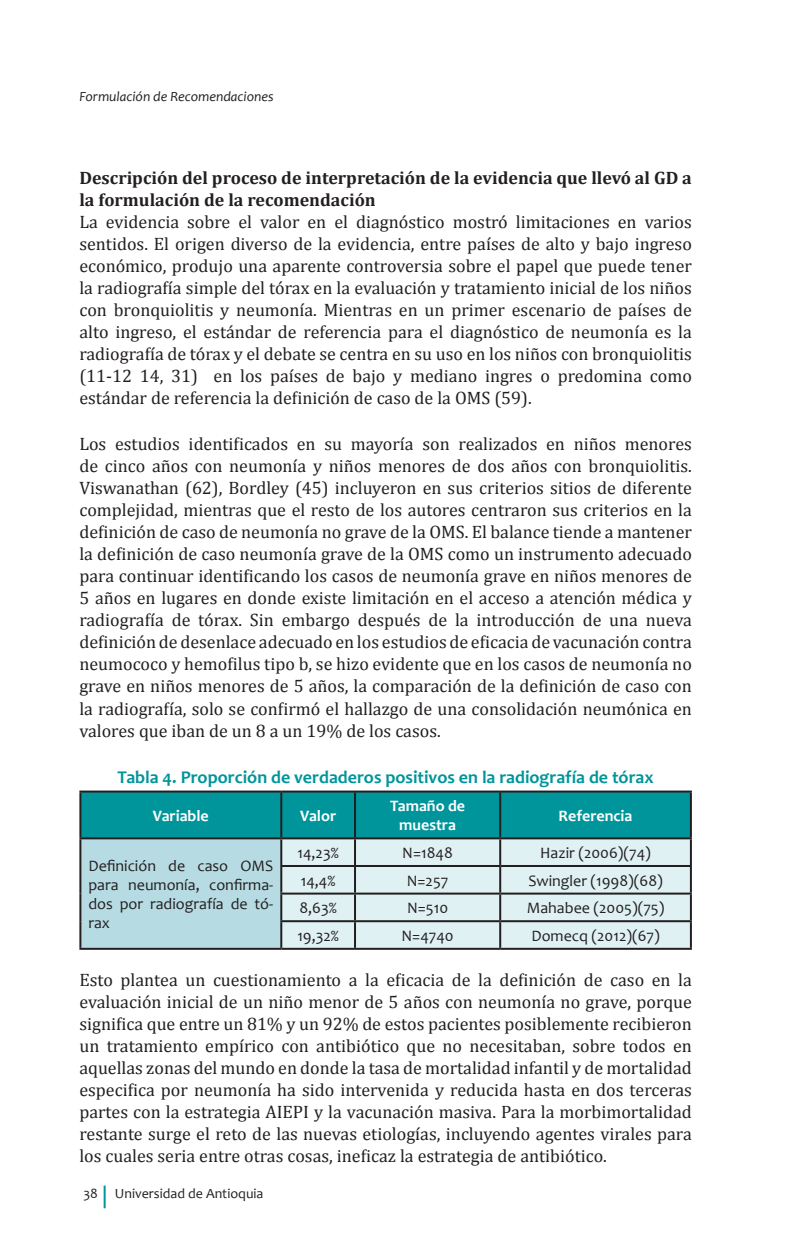
<style>
.page{position:relative;width:794px;height:1248px;background:#fff}
.page>*{position:absolute;margin:0;border:0;box-sizing:border-box;transform-origin:0 0}
.t1{font:18px/22px "Cambria";color:#231f20;text-align:justify}
.t2{font:700 18px/22px "Cambria";color:#231f20}
.t3{font:700 18px "Candara";color:#00959a}
.t4{font:16px/19.2px "Candara";color:#231f20;text-align:justify}
.t5{font:700 16px/19.2px "Candara";color:#fff;text-align:center}
.t6{font:italic 14px "Candara";color:#231f20}
.t7{font:14px "Candara";color:#231f20}
</style>
<div class="page">
<hr style="left:104px;top:1185px;width:2px;height:23px;background:#00959a">
<div style="left:81px;top:792px;width:609px;height:45px;background:#00959a"></div>
<div style="left:355px;top:791px;width:145px;height:47px;background:#00959a"></div>
<div style="left:80px;top:838px;width:201px;height:110px;background:#b6dbe3"></div>
<div style="left:282px;top:839px;width:408px;height:108px;background:#e0f1f3"></div>
<hr style="left:79px;top:790px;width:202px;height:2px;background:#231f20">
<hr style="left:79px;top:792px;width:2px;height:45px;background:#231f20">
<hr style="left:281px;top:790px;width:74px;height:2px;background:#231f20">
<hr style="left:280px;top:792px;width:2px;height:45px;background:#231f20">
<hr style="left:355px;top:790px;width:145px;height:2px;background:#231f20">
<hr style="left:354px;top:792px;width:2px;height:45px;background:#231f20">
<hr style="left:500px;top:790px;width:192px;height:2px;background:#231f20">
<hr style="left:499px;top:792px;width:2px;height:45px;background:#231f20">
<hr style="left:690px;top:792px;width:2px;height:45px;background:#231f20">
<hr style="left:79px;top:837px;width:202px;height:2px;background:#231f20">
<hr style="left:79px;top:839px;width:2px;height:26px;background:#231f20">
<hr style="left:281px;top:837px;width:74px;height:2px;background:#231f20">
<hr style="left:280px;top:839px;width:2px;height:25px;background:#231f20">
<hr style="left:355px;top:837px;width:145px;height:2px;background:#231f20">
<hr style="left:354px;top:839px;width:2px;height:25px;background:#231f20">
<hr style="left:500px;top:837px;width:192px;height:2px;background:#231f20">
<hr style="left:499px;top:839px;width:2px;height:25px;background:#231f20">
<hr style="left:690px;top:839px;width:2px;height:25px;background:#231f20">
<hr style="left:79px;top:865px;width:2px;height:28px;background:#231f20">
<hr style="left:280px;top:864px;width:75px;height:2px;background:#231f20">
<hr style="left:280px;top:866px;width:2px;height:26px;background:#231f20">
<hr style="left:355px;top:864px;width:145px;height:2px;background:#231f20">
<hr style="left:354px;top:866px;width:2px;height:26px;background:#231f20">
<hr style="left:500px;top:864px;width:192px;height:2px;background:#231f20">
<hr style="left:499px;top:866px;width:2px;height:26px;background:#231f20">
<hr style="left:690px;top:866px;width:2px;height:26px;background:#231f20">
<hr style="left:79px;top:893px;width:2px;height:28px;background:#231f20">
<hr style="left:280px;top:892px;width:75px;height:2px;background:#231f20">
<hr style="left:280px;top:894px;width:2px;height:26px;background:#231f20">
<hr style="left:355px;top:892px;width:145px;height:2px;background:#231f20">
<hr style="left:354px;top:894px;width:2px;height:26px;background:#231f20">
<hr style="left:500px;top:892px;width:192px;height:2px;background:#231f20">
<hr style="left:499px;top:894px;width:2px;height:26px;background:#231f20">
<hr style="left:690px;top:894px;width:2px;height:26px;background:#231f20">
<hr style="left:79px;top:921px;width:2px;height:26px;background:#231f20">
<hr style="left:280px;top:920px;width:75px;height:2px;background:#231f20">
<hr style="left:280px;top:922px;width:2px;height:25px;background:#231f20">
<hr style="left:355px;top:920px;width:145px;height:2px;background:#231f20">
<hr style="left:354px;top:922px;width:2px;height:25px;background:#231f20">
<hr style="left:500px;top:920px;width:192px;height:2px;background:#231f20">
<hr style="left:499px;top:922px;width:2px;height:25px;background:#231f20">
<hr style="left:690px;top:922px;width:2px;height:25px;background:#231f20">
<hr style="left:79px;top:947px;width:202px;height:2px;background:#231f20">
<hr style="left:281px;top:947px;width:74px;height:2px;background:#231f20">
<hr style="left:355px;top:947px;width:145px;height:2px;background:#231f20">
<hr style="left:500px;top:947px;width:192px;height:2px;background:#231f20">
<p class="t6" style="left:79px;top:88px;width:196px">Formulación de Recomendaciones</p>
<p class="t2" style="left:79px;top:167px;width:614px">Descripción del proceso de interpretación de la evidencia que llevó al GD a la formulación de la recomendación</p>
<p class="t1" style="left:79px;top:211px;width:614px">La evidencia sobre el valor en el diagnóstico mostró limitaciones en varios sentidos. El origen diverso de la evidencia, entre países de alto y bajo ingreso económico, produjo una aparente controversia sobre el papel que puede tener la radiografía simple del tórax en la evaluación y tratamiento inicial de los niños con bronquiolitis y neumonía. Mientras en un primer escenario de países de alto ingreso, el estándar de referencia para el diagnóstico de neumonía es la radiografía de tórax y el debate se centra en su uso en los niños con bronquiolitis (11-12 14, 31) en los países de bajo y mediano ingres o predomina como estándar de referencia la definición de caso de la OMS (59).</p>
<p class="t1" style="left:79px;top:433px;width:614px">Los estudios identificados en su mayoría son realizados en niños menores de cinco años con neumonía y niños menores de dos años con bronquiolitis.<br>Viswanathan (62), Bordley (45) incluyeron en sus criterios sitios de diferente complejidad, mientras que el resto de los autores centraron sus criterios en la definición de caso de neumonía no grave de la OMS. El balance tiende a mantener la definición de caso neumonía grave de la OMS como un instrumento adecuado para continuar identificando los casos de neumonía grave en niños menores de 5 años en lugares en donde existe limitación en el acceso a atención médica y radiografía de tórax. Sin embargo después de la introducción de una nueva definición de desenlace adecuado en los estudios de eficacia de vacunación contra neumococo y hemofilus tipo b, se hizo evidente que en los casos de neumonía no grave en niños menores de 5 años, la comparación de la definición de caso con la radiografía, solo se confirmó el hallazgo de una consolidación neumónica en valores que iban de un 8 a un 19% de los casos.</p>
<p class="t3" style="left:118px;top:765px;width:537px">Tabla 4. Proporción de verdaderos positivos en la radiografía de tórax</p>
<p class="t5" style="left:153px;top:805px;width:57px">Variable</p>
<p class="t5" style="left:300px;top:805px;width:38px">Valor</p>
<p class="t5" style="left:390px;top:796px;width:77px">Tamaño de muestra</p>
<p class="t5" style="left:558px;top:805px;width:75px">Referencia</p>
<p class="t4" style="left:88px;top:855px;width:186px">Definición de caso OMS para neumonía, confirma&shy;dos por radiografía de tó&shy;rax</p>
<p class="t4" style="left:297px;top:843px;width:43px">14,23%</p>
<p class="t4" style="left:402px;top:843px;width:52px">N=1848</p>
<p class="t4" style="left:540px;top:843px;width:112px">Hazir (2006)(74)</p>
<p class="t4" style="left:301px;top:870px;width:36px">14,4%</p>
<p class="t4" style="left:407px;top:870px;width:43px">N=257</p>
<p class="t4" style="left:528px;top:870px;width:136px">Swingler (1998)(68)</p>
<p class="t4" style="left:299px;top:898px;width:39px">8,63%</p>
<p class="t4" style="left:407px;top:898px;width:43px">N=510</p>
<p class="t4" style="left:527px;top:898px;width:139px">Mahabee (2005)(75)</p>
<p class="t4" style="left:297px;top:925px;width:43px">19,32%</p>
<p class="t4" style="left:401px;top:925px;width:54px">N=4740</p>
<p class="t4" style="left:531px;top:925px;width:130px">Domecq (2012)(67)</p>
<p class="t1" style="left:79px;top:968px;width:614px">Esto plantea un cuestionamiento a la eficacia de la definición de caso en la evaluación inicial de un niño menor de 5 años con neumonía no grave, porque significa que entre un 81% y un 92% de estos pacientes posiblemente recibieron un tratamiento empírico con antibiótico que no necesitaban, sobre todos en aquellas zonas del mundo en donde la tasa de mortalidad infantil y de mortalidad especifica por neumonía ha sido intervenida y reducida hasta en dos terceras partes con la estrategia AIEPI y la vacunación masiva. Para la morbimortalidad restante surge el reto de las nuevas etiologías, incluyendo agentes virales para los cuales seria entre otras cosas, ineficaz la estrategia de antibiótico.</p>
<p class="t7" style="left:83px;top:1185px;width:181px">38 Universidad de Antioquia</p>
</div>
